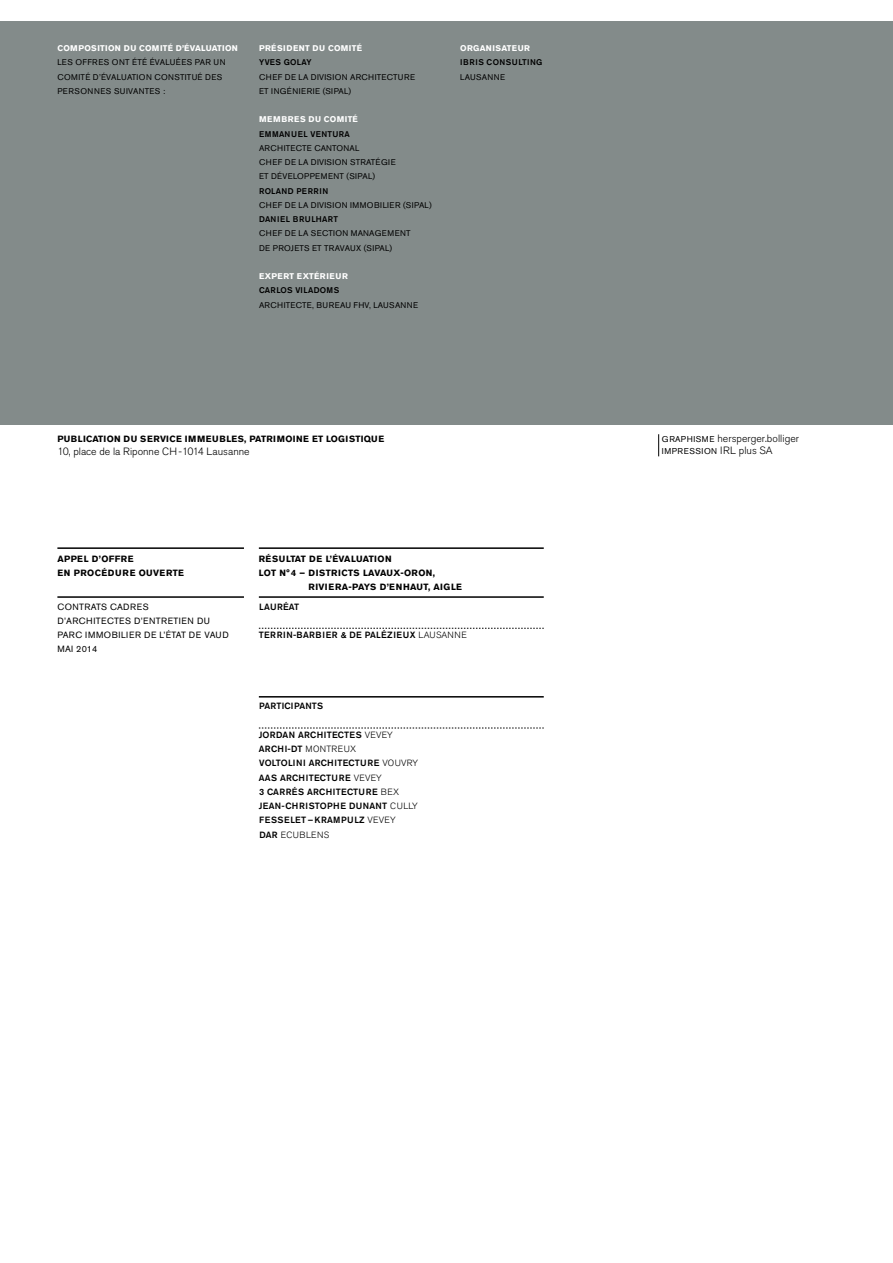
<style>
.page{position:relative;width:893px;height:1263px;background:#fff}
.page>*{position:absolute;margin:0;border:0;box-sizing:border-box;transform-origin:0 0}
.t1{font:300 10.5px "Akzidenz Grotesk Std";color:#000}
.t2{font:500 9px/14.2px "Akzidenz Grotesk Std";letter-spacing:.03em;color:#000}
.t3{font:700 9px/14.2px "Akzidenz Grotesk Std";letter-spacing:.04em;color:#000}
.t4{font:9px/14.2px "Akzidenz Grotesk Std";letter-spacing:.035em;color:#000}
.t5{font:500 9px "Akzidenz Grotesk Std";letter-spacing:.07em;color:#000}
.t6{font:8.4px "Akzidenz Grotesk Std";letter-spacing:.055em;color:#000}
.t7{font:8.25px/14.2px "Akzidenz Grotesk Std";letter-spacing:.045em;color:#000}
.t8{font:8.25px/14.2px "Akzidenz Grotesk Std";letter-spacing:.025em;color:#000}
.t9{font:700 8.25px "Akzidenz Grotesk Std";letter-spacing:.03em;color:#fff}
.t10{font:700 8.25px "Akzidenz Grotesk Std";letter-spacing:.05em;color:#fff}
.t11{font:500 8.25px "Akzidenz Grotesk Std";letter-spacing:.07em;color:#000}
.t12{font:500 8.25px "Akzidenz Grotesk Std";letter-spacing:.05em;color:#000}
.t13{font:500 8.25px "Akzidenz Grotesk Std";letter-spacing:.03em;color:#000}
.t14{font:700 8.25px "Akzidenz Grotesk Std";letter-spacing:.07em;color:#fff}
.s1{font-weight:300}
.s2{font-weight:400;font-size:8.4px}
.s3{font-weight:300;font-size:10.5px}
</style>
<div class="page">
<div style="left:0;top:21px;width:893px;height:404px;background:#838b8a"></div>
<hr style="left:259px;top:547px;width:285px;height:2px;background:#000">
<hr style="left:259px;top:596px;width:285px;height:2px;background:#000">
<svg style="left:259px;top:628px;width:285px;height:1px"></svg>
<hr style="left:259px;top:696px;width:285px;height:1px;background:#000">
<svg style="left:259px;top:728px;width:285px;height:1px"></svg>
<hr style="left:57px;top:596px;width:187px;height:2px;background:#000">
<hr style="left:57px;top:547px;width:187px;height:2px;background:#000">
<svg style="left:658px;top:434px;width:1px;height:22px"></svg>
<p class="t9" style="left:57px;top:43px;width:182px">COMPOSITION DU COMITÉ D’ÉVALUATION</p>
<p class="t7" style="left:57px;top:55px;width:170px">LES OFFRES ONT ÉTÉ ÉVALUÉES PAR UN<br>COMITÉ D’ÉVALUATION CONSTITUÉ DES<br>PERSONNES SUIVANTES :</p>
<p class="t10" style="left:259px;top:43px;width:104px">PRÉSIDENT DU COMITÉ</p>
<p class="t13" style="left:259px;top:57px;width:54px">YVES GOLAY</p>
<p class="t7" style="left:259px;top:69px;width:158px">CHEF DE LA DIVISION ARCHITECTURE<br>ET INGÉNIERIE (SIPAL)</p>
<p class="t14" style="left:259px;top:115px;width:100px">MEMBRES DU COMITÉ</p>
<p class="t11" style="left:259px;top:129px;width:92px">EMMANUEL VENTURA</p>
<p class="t8" style="left:259px;top:141px;width:138px">ARCHITECTE CANTONAL<br>CHEF DE LA DIVISION STRATÉGIE<br>ET DÉVELOPPEMENT (SIPAL)</p>
<p class="t12" style="left:259px;top:186px;width:71px">ROLAND PERRIN</p>
<p class="t7" style="left:259px;top:198px;width:174px">CHEF DE LA DIVISION IMMOBILIER (SIPAL)</p>
<p class="t12" style="left:259px;top:214px;width:80px">DANIEL BRULHART</p>
<p class="t7" style="left:259px;top:226px;width:153px">CHEF DE LA SECTION MANAGEMENT<br>DE PROJETS ET TRAVAUX (SIPAL)</p>
<p class="t10" style="left:259px;top:271px;width:90px">EXPERT EXTÉRIEUR</p>
<p class="t13" style="left:259px;top:285px;width:82px">CARLOS VILADOMS</p>
<p class="t8" style="left:259px;top:297px;width:161px">ARCHITECTE, BUREAU FHV, LAUSANNE</p>
<p class="t9" style="left:460px;top:43px;width:71px">ORGANISATEUR</p>
<p class="t11" style="left:460px;top:57px;width:84px">IBRIS CONSULTING</p>
<p class="t8" style="left:460px;top:69px;width:46px">LAUSANNE</p>
<p class="t3" style="left:57px;top:432px;width:328px">PUBLICATION DU SERVICE IMMEUBLES, PATRIMOINE ET LOGISTIQUE</p>
<p class="t1" style="left:57px;top:445px;width:194px">10, place de la Riponne CH-1014 Lausanne</p>
<p class="t3" style="left:57px;top:551px;width:128px">APPEL D’OFFRE<br>EN PROCÉDURE OUVERTE</p>
<p class="t4" style="left:57px;top:599px;width:173px">CONTRATS CADRES<br>D’ARCHITECTES D’ENTRETIEN DU<br>PARC IMMOBILIER DE L’ÉTAT DE VAUD<br>MAI 2014</p>
<p class="t3" style="left:259px;top:551px;width:134px">RÉSULTAT DE L’ÉVALUATION</p>
<p class="t3" style="left:259px;top:566px;width:178px">LOT N° 4 – DISTRICTS LAVAUX-ORON,</p>
<p class="t3" style="left:308px;top:580px;width:155px">RIVIERA-PAYS D’ENHAUT, AIGLE</p>
<p class="t2" style="left:259px;top:599px;width:41px">LAURÉAT</p>
<p class="t5" style="left:259px;top:629px;width:210px">TERRIN-BARBIER &amp; DE PALÉZIEUX <span class="s1">LAUSANNE</span></p>
<p class="t2" style="left:259px;top:699px;width:65px">PARTICIPANTS</p>
<p class="t2" style="left:259px;top:727px;width:161px">JORDAN ARCHITECTES <span class="s1">VEVEY<br></span>ARCHI-DT <span class="s1">MONTREUX<br></span>VOLTOLINI ARCHITECTURE <span class="s1">VOUVRY<br></span>AAS ARCHITECTURE <span class="s1">VEVEY<br></span>3 CARRÉS ARCHITECTURE <span class="s1">BEX<br></span>JEAN-CHRISTOPHE DUNANT <span class="s1">CULLY<br></span>FESSELET –KRAMPULZ <span class="s1">VEVEY<br></span>DAR <span class="s1">ECUBLENS</span></p>
<p class="t1" style="left:662px;top:432px;width:139px"><span class="s2">GRAPHISME</span> hersperger.bolliger</p>
<p class="t6" style="left:662px;top:446px;width:112px">IMPRESSION <span class="s3">IRL plus SA</span></p>
</div>
